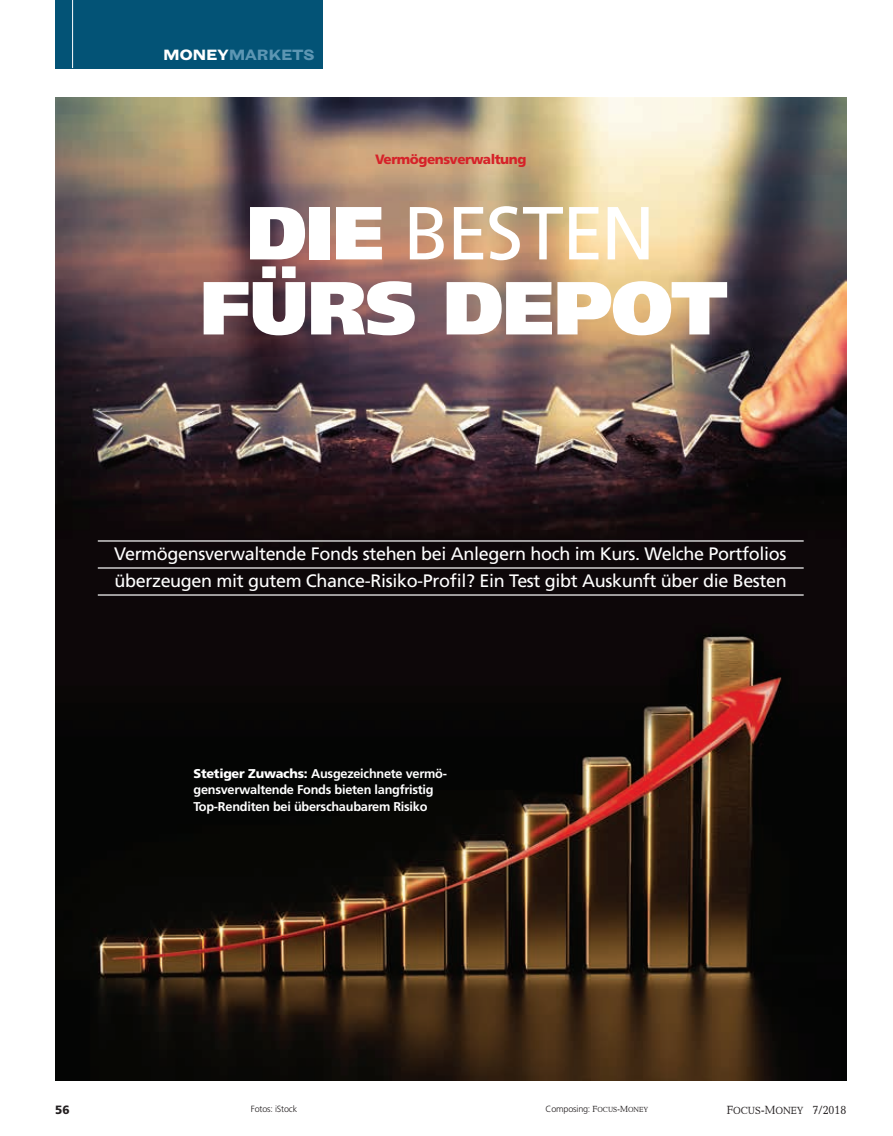
<style>
.page{position:relative;width:893px;height:1136px;background:#fff}
.page>*{position:absolute;margin:0;border:0;box-sizing:border-box;transform-origin:0 0}
.t1{font:900 75px/75px "Frutiger";letter-spacing:-.015em;color:#fff;text-align:center}
.t2{font:18px/27px "Frutiger";letter-spacing:-.02em;color:#fff}
.t3{font:700 expanded 15px "Grotesque";letter-spacing:-.035em;color:#5d96b3}
.t4{font:900 13.5px "Frutiger";letter-spacing:-.035em;color:#d62229}
.t5{font:700 12.75px/16.5px "Frutiger";letter-spacing:-.02em;color:#fff}
.t6{font:12px "Candida Focus Roman";color:#231f20;scale:.9 1}
.t7{font:900 12px "Frutiger";color:#231f20}
.t8{font:300 9px "Frutiger";letter-spacing:-.02em;color:#231f20}
.s1{color:#fff}
.s2{font-weight:400}
.s3{font-weight:900}
.s4{font-size:10.5px}
.s5{font-family:"Candida Focus Roman";font-weight:400}
.s6{font-family:"Candida Focus Roman";font-weight:400;font-size:7.5px}
</style>
<div class="page">
<img style="left:55px;top:98px;width:791px;height:982px">
<div style="left:55px;top:0;width:268px;height:68px;background:#035376"></div>
<hr style="left:72px;top:0;width:1px;height:68px;background:#fff">
<hr style="left:98px;top:540px;width:706px;height:1px;background:#fff">
<hr style="left:98px;top:567px;width:706px;height:1px;background:#fff">
<hr style="left:98px;top:594px;width:706px;height:1px;background:#fff">
<p class="t3" style="left:163px;top:46px;width:153px"><span class="s1">MONEY</span>MARKETS</p>
<p class="t4" style="left:375px;top:151px;width:153px">Vermögensverwaltung</p>
<h1 class="t1" style="left:201px;top:195px;width:529px">DIE <span class="s2">BESTEN<br></span>FÜRS DEPOT</h1>
<p class="t2" style="left:114px;top:540px;width:674px">Vermögensverwaltende Fonds stehen bei Anlegern hoch im Kurs. Welche Portfolios überzeugen mit gutem Chance-Risiko-Profil? Ein Test gibt Auskunft über die Besten</p>
<p class="t5" style="left:193px;top:765px;width:255px"><span class="s3">Stetiger Zuwachs:</span> Ausgezeichnete vermö&shy;gensverwaltende Fonds bieten langfristig<br>Top-Renditen bei überschaubarem Risiko</p>
<p class="t7" style="left:55px;top:1102px;width:16px">56</p>
<p class="t6" style="left:727px;top:1102px;width:134px">F<span class="s4">OCUS</span>-M<span class="s4">ONEY</span> 7/2018</p>
<p class="t8" style="left:251px;top:1103px;width:48px">Fotos: iStock</p>
<p class="t8" style="left:546px;top:1103px;width:104px">Composing: <span class="s5">F</span><span class="s6">OCUS</span><span class="s5">-M</span><span class="s6">ONEY</span></p>
</div>
